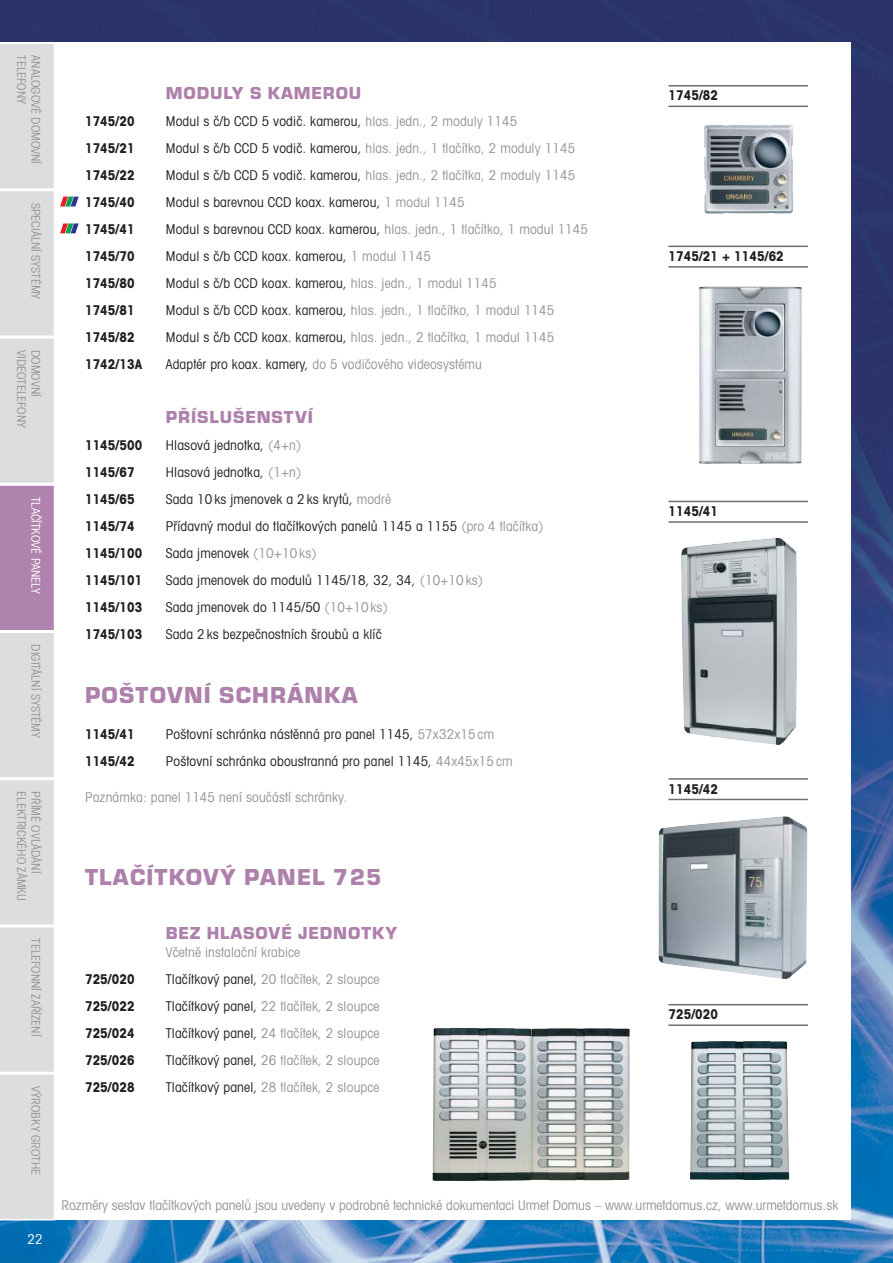
<style>
.page{position:relative;width:893px;height:1263px;background:#fff}
.page>*{position:absolute;margin:0;border:0;box-sizing:border-box;transform-origin:0 0}
.t1{font:900 24px "Eurostile TCE";letter-spacing:.05em;color:#ae81ac}
.t2{font:900 18px "Eurostile TCE";letter-spacing:.05em;color:#ae81ac}
.t3{font:condensed 13.5px "Avant Garde CE";letter-spacing:.01em;color:#939598}
.t4{font:condensed 13.5px "Avant Garde CE";letter-spacing:.01em;color:#231f20}
.t5{font:700 condensed 13.5px "Avant Garde CE";letter-spacing:.01em;color:#231f20}
.t6{font:condensed 13.5px "Avant Garde CE";color:#fff}
.t7{font:condensed 12px/14.4px "Avant Garde CE";color:#939598}
.t8{font:condensed 12px "Avant Garde CE";color:#fff}
.s1{color:#939598}
.s2{color:#231f20}
</style>
<div class="page">
<img style="left:0;top:0;width:893px;height:1263px">
<div style="left:0;top:43px;width:850px;height:1177px;background:#fff"></div>
<hr style="left:668px;top:1004px;width:140px;height:1px;background:#6d6e70">
<hr style="left:668px;top:1024px;width:140px;height:2px;background:#6d6e70">
<img style="left:690px;top:1041px;width:100px;height:139px">
<hr style="left:668px;top:85px;width:140px;height:2px;background:#6d6e70">
<hr style="left:668px;top:106px;width:140px;height:1px;background:#6d6e70">
<img style="left:658px;top:816px;width:149px;height:163px">
<img style="left:681px;top:538px;width:116px;height:207px">
<hr style="left:668px;top:778px;width:140px;height:2px;background:#6d6e70">
<hr style="left:668px;top:799px;width:140px;height:1px;background:#6d6e70">
<hr style="left:668px;top:501px;width:140px;height:1px;background:#6d6e70">
<hr style="left:668px;top:521px;width:140px;height:2px;background:#6d6e70">
<hr style="left:668px;top:246px;width:140px;height:1px;background:#6d6e70">
<hr style="left:668px;top:266px;width:140px;height:2px;background:#6d6e70">
<img style="left:704px;top:125px;width:89px;height:89px">
<img style="left:699px;top:287px;width:103px;height:177px">
<img style="left:433px;top:1028px;width:99px;height:153px">
<img style="left:531px;top:1028px;width:99px;height:152px">
<svg style="left:0;top:44px;width:79px;height:1175px"></svg>
<p class="t7" style="left:27px;top:55px;width:50px;rotate:90deg">TELEFONY</p>
<p class="t7" style="left:42px;top:55px;width:110px;rotate:90deg">ANALOGOVÉ DOMOVNÍ</p>
<p class="t7" style="left:42px;top:203px;width:98px;rotate:90deg">SPECIÁLNÍ SYSTÉMY</p>
<p class="t7" style="left:42px;top:350px;width:79px;rotate:90deg">DOMOVNÍ<br>VIDEOTELEFONY</p>
<p class="t8" style="left:40px;top:497px;width:98px;rotate:90deg">TLAČÍTKOVÉ PANELY</p>
<p class="t7" style="left:42px;top:644px;width:95px;rotate:90deg">DIGITÁLNÍ SYSTÉMY</p>
<p class="t7" style="left:42px;top:791px;width:111px;rotate:90deg">PŘÍMÉ OVLÁDÁNÍ<br>ELEKTRICKÉHO ZÁMKU</p>
<p class="t7" style="left:42px;top:938px;width:99px;rotate:90deg">TELEFONNÍ ZAŘÍZENÍ</p>
<p class="t7" style="left:42px;top:1086px;width:90px;rotate:90deg">VÝROBKY GROTHE</p>
<p class="t6" style="left:27px;top:1234px;width:17px">22</p>
<h2 class="t2" style="left:166px;top:85px;width:197px">MODULY S KAMEROU</h2>
<p class="t5" style="left:85px;top:116px;width:51px">1745/20</p>
<p class="t4" style="left:166px;top:116px;width:353px">Modul s č/b CCD 5 vodič. kamerou, <span class="s1">hlas. jedn., 2 moduly 1145</span></p>
<p class="t5" style="left:85px;top:143px;width:51px">1745/21</p>
<p class="t3" style="left:166px;top:143px;width:411px"><span class="s2">Modul s č/b CCD 5 vodič. kamerou,</span> hlas. jedn., 1 tlačítko, 2 moduly 1145</p>
<p class="t5" style="left:85px;top:170px;width:51px">1745/22</p>
<p class="t3" style="left:166px;top:170px;width:411px"><span class="s2">Modul s č/b CCD 5 vodič. kamerou,</span> hlas. jedn., 2 tlačítka, 2 moduly 1145</p>
<p class="t5" style="left:85px;top:197px;width:51px">1745/40</p>
<p class="t4" style="left:166px;top:197px;width:300px">Modul s barevnou CCD koax. kamerou, <span class="s1">1 modul 1145</span></p>
<p class="t5" style="left:85px;top:224px;width:51px">1745/41</p>
<p class="t3" style="left:166px;top:224px;width:424px"><span class="s2">Modul s barevnou CCD koax. kamerou,</span> hlas. jedn., 1 tlačítko, 1 modul 1145</p>
<p class="t5" style="left:85px;top:251px;width:51px">1745/70</p>
<p class="t4" style="left:166px;top:251px;width:267px">Modul s č/b CCD koax. kamerou, <span class="s1">1 modul 1145</span></p>
<p class="t5" style="left:85px;top:278px;width:51px">1745/80</p>
<p class="t4" style="left:166px;top:278px;width:332px">Modul s č/b CCD koax. kamerou, <span class="s1">hlas. jedn., 1 modul 1145</span></p>
<p class="t5" style="left:85px;top:305px;width:51px">1745/81</p>
<p class="t3" style="left:166px;top:305px;width:390px"><span class="s2">Modul s č/b CCD koax. kamerou,</span> hlas. jedn., 1 tlačítko, 1 modul 1145</p>
<p class="t5" style="left:85px;top:332px;width:51px">1745/82</p>
<p class="t3" style="left:166px;top:332px;width:390px"><span class="s2">Modul s č/b CCD koax. kamerou,</span> hlas. jedn., 2 tlačítka, 1 modul 1145</p>
<p class="t5" style="left:85px;top:359px;width:59px">1742/13A</p>
<p class="t3" style="left:166px;top:359px;width:318px"><span class="s2">Adaptér pro koax. kamery,</span> do 5 vodičového videosystému</p>
<h2 class="t2" style="left:166px;top:409px;width:149px">PŘÍSLUŠENSTVÍ</h2>
<p class="t5" style="left:85px;top:440px;width:59px">1145/500</p>
<p class="t4" style="left:166px;top:440px;width:137px">Hlasová jednotka, <span class="s1">(4+n)</span></p>
<p class="t5" style="left:85px;top:467px;width:51px">1145/67</p>
<p class="t4" style="left:166px;top:467px;width:137px">Hlasová jednotka, <span class="s1">(1+n)</span></p>
<p class="t5" style="left:85px;top:494px;width:51px">1145/65</p>
<p class="t4" style="left:166px;top:494px;width:227px">Sada 10 ks jmenovek a 2 ks krytů, <span class="s1">modré</span></p>
<p class="t5" style="left:85px;top:521px;width:51px">1145/74</p>
<p class="t4" style="left:166px;top:521px;width:379px">Přídavný modul do tlačítkových panelů 1145 a 1155 <span class="s1">(pro 4 tlačítka)</span></p>
<p class="t5" style="left:85px;top:548px;width:59px">1145/100</p>
<p class="t4" style="left:166px;top:548px;width:152px">Sada jmenovek <span class="s1">(10+10 ks)</span></p>
<p class="t5" style="left:85px;top:575px;width:59px">1145/101</p>
<p class="t4" style="left:166px;top:575px;width:319px">Sada jmenovek do modulů 1145/18, 32, 34, <span class="s1">(10+10 ks)</span></p>
<p class="t5" style="left:85px;top:602px;width:59px">1145/103</p>
<p class="t4" style="left:166px;top:602px;width:224px">Sada jmenovek do 1145/50 <span class="s1">(10+10 ks)</span></p>
<p class="t5" style="left:85px;top:629px;width:59px">1745/103</p>
<p class="t4" style="left:166px;top:629px;width:217px">Sada 2 ks bezpečnostních šroubů a klíč</p>
<h1 class="t1" style="left:85px;top:686px;width:274px">POŠTOVNÍ SCHRÁNKA</h1>
<p class="t5" style="left:85px;top:730px;width:51px">1145/41</p>
<p class="t4" style="left:166px;top:730px;width:330px">Poštovní schránka nástěnná pro panel 1145, <span class="s1">57x32x15 cm</span></p>
<p class="t5" style="left:85px;top:757px;width:51px">1145/42</p>
<p class="t4" style="left:166px;top:757px;width:348px">Poštovní schránka oboustranná pro panel 1145, <span class="s1">44x45x15 cm</span></p>
<p class="t3" style="left:85px;top:793px;width:264px">Poznámka: panel 1145 není součástí schránky.</p>
<h1 class="t1" style="left:85px;top:868px;width:298px">TLAČÍTKOVÝ PANEL 725</h1>
<h2 class="t2" style="left:166px;top:926px;width:233px">BEZ HLASOVÉ JEDNOTKY</h2>
<p class="t3" style="left:166px;top:948px;width:136px">Včetně instalační krabice</p>
<p class="t5" style="left:85px;top:975px;width:51px">725/020</p>
<p class="t3" style="left:166px;top:975px;width:215px"><span class="s2">Tlačítkový panel,</span> 20 tlačítek, 2 sloupce</p>
<p class="t5" style="left:85px;top:1002px;width:51px">725/022</p>
<p class="t3" style="left:166px;top:1002px;width:215px"><span class="s2">Tlačítkový panel,</span> 22 tlačítek, 2 sloupce</p>
<p class="t5" style="left:85px;top:1029px;width:51px">725/024</p>
<p class="t3" style="left:166px;top:1029px;width:215px"><span class="s2">Tlačítkový panel,</span> 24 tlačítek, 2 sloupce</p>
<p class="t5" style="left:85px;top:1056px;width:51px">725/026</p>
<p class="t3" style="left:166px;top:1056px;width:215px"><span class="s2">Tlačítkový panel,</span> 26 tlačítek, 2 sloupce</p>
<p class="t5" style="left:85px;top:1083px;width:51px">725/028</p>
<p class="t3" style="left:166px;top:1083px;width:215px"><span class="s2">Tlačítkový panel,</span> 28 tlačítek, 2 sloupce</p>
<p class="t5" style="left:668px;top:91px;width:51px">1745/82</p>
<p class="t5" style="left:668px;top:251px;width:117px">1745/21 + 1145/62</p>
<p class="t5" style="left:668px;top:506px;width:51px">1145/41</p>
<p class="t5" style="left:668px;top:784px;width:51px">1145/42</p>
<p class="t5" style="left:668px;top:1010px;width:51px">725/020</p>
<p class="t3" style="left:62px;top:1200px;width:778px">Rozměry sestav tlačítkových panelů jsou uvedeny v podrobné technické dokumentaci Urmet Domus – www.urmetdomus.cz, www.urmetdomus.sk</p>
</div>
